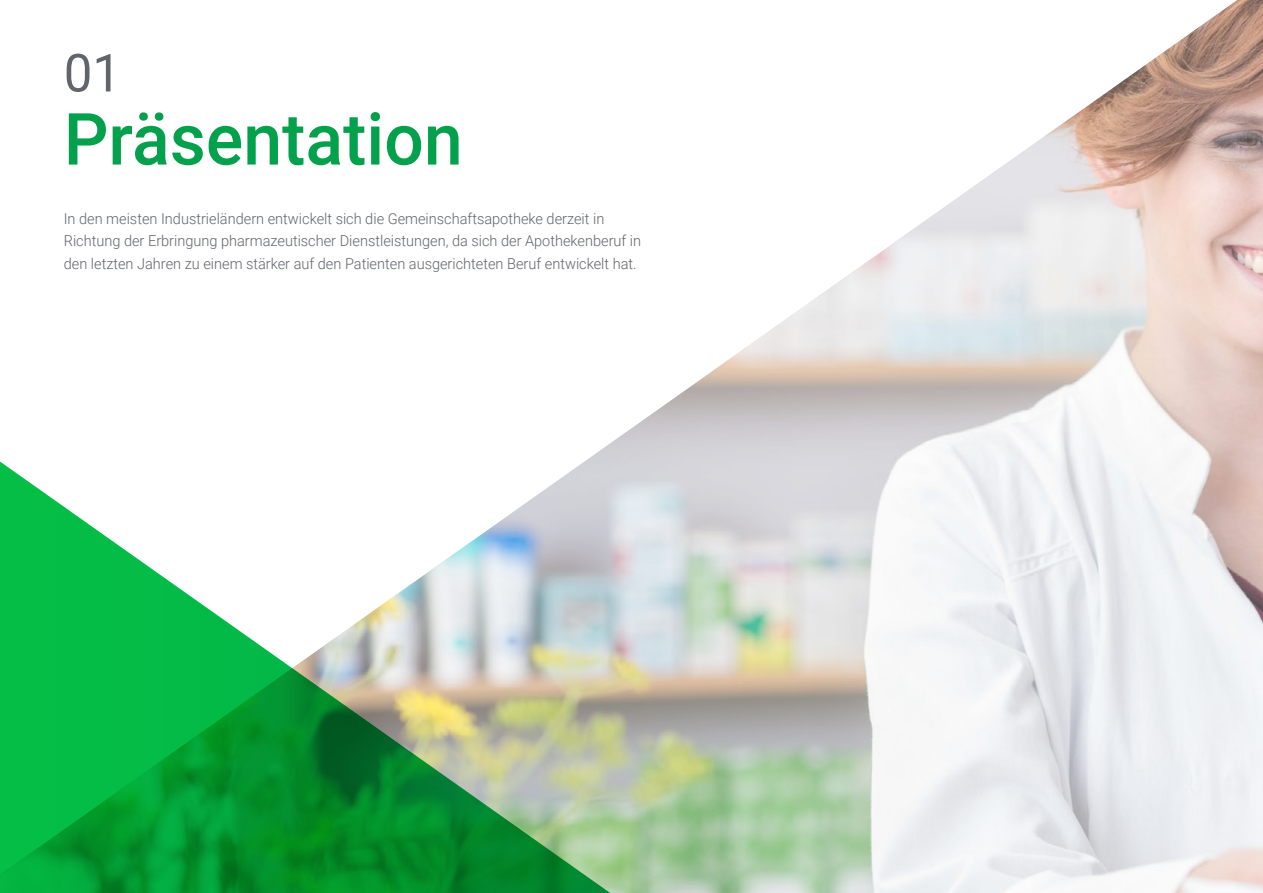
<style>
.page{position:relative;width:1263px;height:893px;background:#fff}
.page>*{position:absolute;margin:0;border:0;box-sizing:border-box;transform-origin:0 0}
.t1{font:500 72px "Roboto";color:#04a14d}
.t2{font:52.5px "Roboto";color:#61646a}
.t3{font:300 15px/22.5px "Roboto";color:#61646a}
</style>
<div class="page">
<img style="left:607px;top:0;width:656px;height:893px">
<svg style="left:0;top:446px;width:640px;height:447px"></svg>
<h2 class="t2" style="left:64px;top:36px;width:59px">01</h2>
<h1 class="t1" style="left:64px;top:89px;width:400px">Präsentation</h1>
<p class="t3" style="left:64px;top:207px;width:579px">In den meisten Industrieländern entwickelt sich die Gemeinschaftsapotheke derzeit in<br>Richtung der Erbringung pharmazeutischer Dienstleistungen, da sich der Apothekenberuf in den letzten Jahren zu einem stärker auf den Patienten ausgerichteten Beruf entwickelt hat.</p>
</div>
